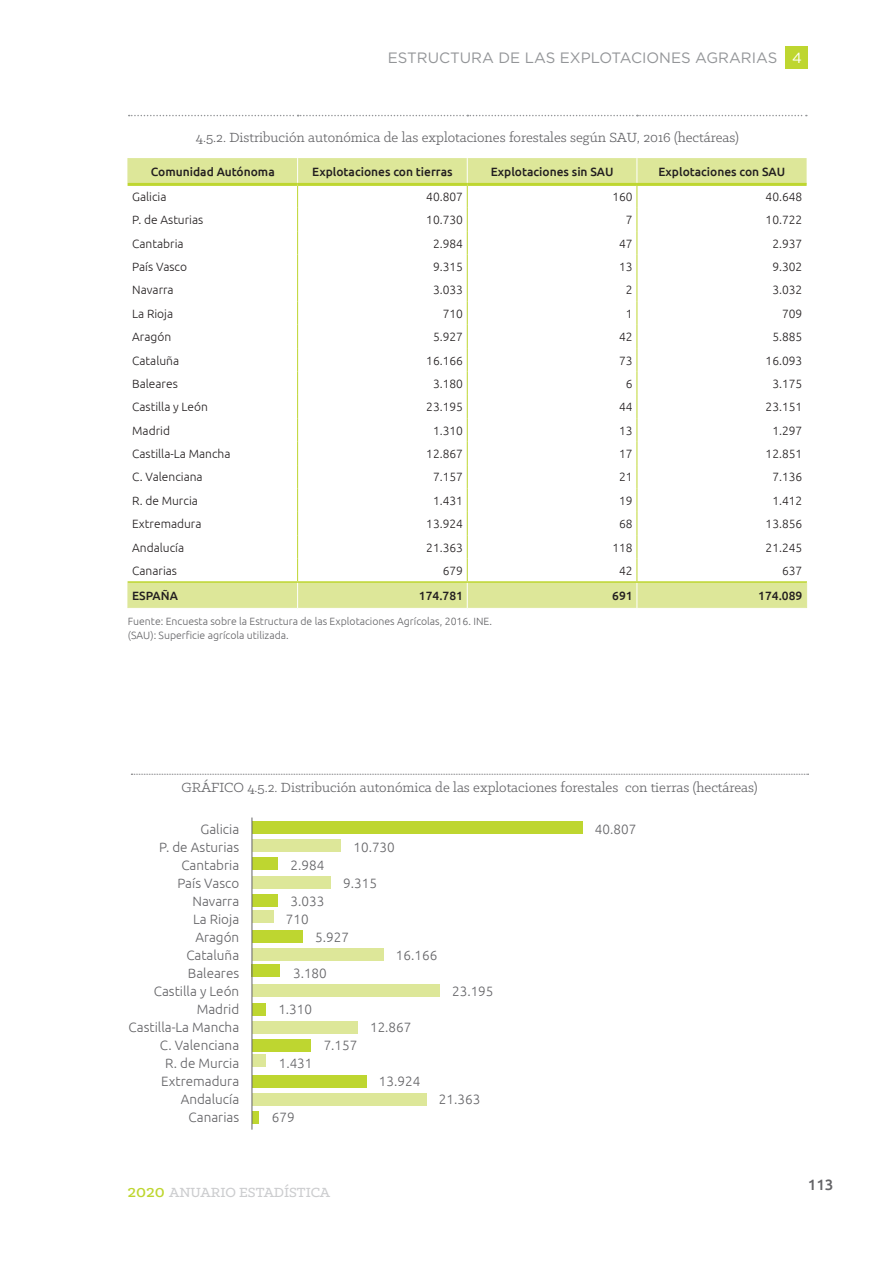
<style>
.page{position:relative;width:893px;height:1263px;background:#fff}
.page>*{position:absolute;margin:0;border:0;box-sizing:border-box;transform-origin:0 0}
.t1{font:15px "Klinic Slab";color:#636366}
.t2{font:15px "Gotham";color:#939598}
.t3{font:500 15px "Klinic Slab";color:#cccdcf}
.t4{font:500 15px "Ubuntu";color:#636366}
.t5{font:300 13.5px/18px "Ubuntu";color:#636366;text-align:right}
.t6{font:300 12px "Ubuntu";color:#231f20}
.t7{font:500 12px "Ubuntu";color:#231f20}
.t8{font:300 10.5px/13.5px "Ubuntu";color:#636366}
.s1{font-size:14.7px;color:#fff}
.s2{font-size:18.9px;color:#bed630}
</style>
<div class="page">
<div style="left:786px;top:46px;width:22px;height:22px;background:#bed630"></div>
<svg style="left:129px;top:158px;width:678px;height:450px"></svg>
<hr style="left:128px;top:581px;width:170px;height:2px;background:#bed630">
<hr style="left:298px;top:581px;width:169px;height:2px;background:#bed630">
<hr style="left:467px;top:581px;width:170px;height:2px;background:#bed630">
<hr style="left:637px;top:581px;width:170px;height:2px;background:#bed630">
<hr style="left:128px;top:183px;width:170px;height:3px;background:#bed630">
<hr style="left:298px;top:183px;width:169px;height:3px;background:#bed630">
<hr style="left:467px;top:183px;width:170px;height:3px;background:#bed630">
<hr style="left:637px;top:183px;width:170px;height:3px;background:#bed630">
<svg style="left:297px;top:158px;width:1px;height:450px"></svg>
<svg style="left:467px;top:158px;width:1px;height:450px"></svg>
<svg style="left:637px;top:158px;width:1px;height:450px"></svg>
<svg style="left:128px;top:583px;width:1px;height:25px"></svg>
<svg style="left:806px;top:583px;width:1px;height:25px"></svg>
<svg style="left:128px;top:158px;width:1px;height:25px"></svg>
<svg style="left:129px;top:115px;width:678px;height:1px"></svg>
<svg style="left:131px;top:774px;width:677px;height:1px"></svg>
<div style="left:252px;top:1112px;width:7px;height:12px;background:#bed630"></div>
<div style="left:252px;top:840px;width:89px;height:12px;background:#dde799"></div>
<div style="left:252px;top:821px;width:330px;height:13px;background:#bed630"></div>
<div style="left:252px;top:858px;width:26px;height:12px;background:#bed630"></div>
<div style="left:252px;top:876px;width:78px;height:12px;background:#dde799"></div>
<div style="left:252px;top:894px;width:26px;height:12px;background:#bed630"></div>
<div style="left:252px;top:911px;width:21px;height:12px;background:#dde799"></div>
<div style="left:252px;top:930px;width:50px;height:12px;background:#bed630"></div>
<div style="left:252px;top:948px;width:131px;height:13px;background:#dde799"></div>
<div style="left:252px;top:965px;width:28px;height:12px;background:#bed630"></div>
<div style="left:252px;top:985px;width:187px;height:12px;background:#dde799"></div>
<div style="left:252px;top:1003px;width:14px;height:12px;background:#bed630"></div>
<div style="left:252px;top:1021px;width:105px;height:12px;background:#dde799"></div>
<div style="left:252px;top:1039px;width:59px;height:12px;background:#bed630"></div>
<div style="left:252px;top:1054px;width:14px;height:13px;background:#dde799"></div>
<div style="left:252px;top:1075px;width:114px;height:13px;background:#bed630"></div>
<div style="left:252px;top:1094px;width:174px;height:12px;background:#dde799"></div>
<hr style="left:252px;top:817px;width:1px;height:312px;background:#636366">
<p class="t2" style="left:388px;top:49px;width:416px">ESTRUCTURA DE LAS EXPLOTACIONES AGRARIAS <span class="s1">4</span></p>
<p class="t1" style="left:196px;top:128px;width:544px">4.5.2. Distribución autonómica de las explotaciones forestales según SAU, 2016 (hectáreas)</p>
<p class="t7" style="left:151px;top:164px;width:125px">Comunidad Autónoma</p>
<p class="t7" style="left:312px;top:164px;width:142px">Explotaciones con tierras</p>
<p class="t7" style="left:491px;top:164px;width:124px">Explotaciones sin SAU</p>
<p class="t7" style="left:658px;top:164px;width:128px">Explotaciones con SAU</p>
<p class="t6" style="left:132px;top:189px;width:36px">Galicia</p>
<p class="t6" style="left:426px;top:189px;width:38px">40.807</p>
<p class="t6" style="left:612px;top:189px;width:22px">160</p>
<p class="t6" style="left:766px;top:189px;width:38px">40.648</p>
<p class="t6" style="left:132px;top:213px;width:73px">P. de Asturias</p>
<p class="t6" style="left:426px;top:213px;width:38px">10.730</p>
<p class="t6" style="left:626px;top:213px;width:8px">7</p>
<p class="t6" style="left:766px;top:213px;width:38px">10.722</p>
<p class="t6" style="left:132px;top:236px;width:53px">Cantabria</p>
<p class="t6" style="left:433px;top:236px;width:32px">2.984</p>
<p class="t6" style="left:619px;top:236px;width:15px">47</p>
<p class="t6" style="left:772px;top:236px;width:32px">2.937</p>
<p class="t6" style="left:132px;top:259px;width:56px">País Vasco</p>
<p class="t6" style="left:433px;top:259px;width:32px">9.315</p>
<p class="t6" style="left:619px;top:259px;width:15px">13</p>
<p class="t6" style="left:772px;top:259px;width:32px">9.302</p>
<p class="t6" style="left:132px;top:283px;width:43px">Navarra</p>
<p class="t6" style="left:433px;top:283px;width:32px">3.033</p>
<p class="t6" style="left:626px;top:283px;width:8px">2</p>
<p class="t6" style="left:772px;top:283px;width:32px">3.032</p>
<p class="t6" style="left:132px;top:306px;width:43px">La Rioja</p>
<p class="t6" style="left:443px;top:306px;width:22px">710</p>
<p class="t6" style="left:626px;top:306px;width:8px">1</p>
<p class="t6" style="left:782px;top:306px;width:22px">709</p>
<p class="t6" style="left:132px;top:330px;width:40px">Aragón</p>
<p class="t6" style="left:433px;top:330px;width:32px">5.927</p>
<p class="t6" style="left:619px;top:330px;width:15px">42</p>
<p class="t6" style="left:772px;top:330px;width:32px">5.885</p>
<p class="t6" style="left:132px;top:353px;width:48px">Cataluña</p>
<p class="t6" style="left:426px;top:353px;width:38px">16.166</p>
<p class="t6" style="left:619px;top:353px;width:15px">73</p>
<p class="t6" style="left:766px;top:353px;width:38px">16.093</p>
<p class="t6" style="left:132px;top:376px;width:47px">Baleares</p>
<p class="t6" style="left:433px;top:376px;width:32px">3.180</p>
<p class="t6" style="left:626px;top:376px;width:8px">6</p>
<p class="t6" style="left:772px;top:376px;width:32px">3.175</p>
<p class="t6" style="left:132px;top:400px;width:77px">Castilla y León</p>
<p class="t6" style="left:426px;top:400px;width:38px">23.195</p>
<p class="t6" style="left:619px;top:400px;width:15px">44</p>
<p class="t6" style="left:766px;top:400px;width:38px">23.151</p>
<p class="t6" style="left:132px;top:423px;width:39px">Madrid</p>
<p class="t6" style="left:433px;top:423px;width:32px">1.310</p>
<p class="t6" style="left:619px;top:423px;width:15px">13</p>
<p class="t6" style="left:772px;top:423px;width:32px">1.297</p>
<p class="t6" style="left:132px;top:447px;width:100px">Castilla-La Mancha</p>
<p class="t6" style="left:426px;top:447px;width:38px">12.867</p>
<p class="t6" style="left:619px;top:447px;width:15px">17</p>
<p class="t6" style="left:766px;top:447px;width:38px">12.851</p>
<p class="t6" style="left:132px;top:470px;width:72px">C. Valenciana</p>
<p class="t6" style="left:433px;top:470px;width:32px">7.157</p>
<p class="t6" style="left:619px;top:470px;width:15px">21</p>
<p class="t6" style="left:772px;top:470px;width:32px">7.136</p>
<p class="t6" style="left:132px;top:493px;width:67px">R. de Murcia</p>
<p class="t6" style="left:433px;top:493px;width:32px">1.431</p>
<p class="t6" style="left:619px;top:493px;width:15px">19</p>
<p class="t6" style="left:772px;top:493px;width:32px">1.412</p>
<p class="t6" style="left:132px;top:517px;width:71px">Extremadura</p>
<p class="t6" style="left:426px;top:517px;width:38px">13.924</p>
<p class="t6" style="left:619px;top:517px;width:15px">68</p>
<p class="t6" style="left:766px;top:517px;width:38px">13.856</p>
<p class="t6" style="left:132px;top:540px;width:53px">Andalucía</p>
<p class="t6" style="left:426px;top:540px;width:38px">21.363</p>
<p class="t6" style="left:612px;top:540px;width:22px">118</p>
<p class="t6" style="left:766px;top:540px;width:38px">21.245</p>
<p class="t6" style="left:132px;top:563px;width:46px">Canarias</p>
<p class="t6" style="left:443px;top:563px;width:22px">679</p>
<p class="t6" style="left:619px;top:563px;width:15px">42</p>
<p class="t6" style="left:782px;top:563px;width:22px">637</p>
<p class="t7" style="left:132px;top:588px;width:47px">ESPAÑA</p>
<p class="t7" style="left:419px;top:588px;width:46px">174.781</p>
<p class="t7" style="left:612px;top:588px;width:22px">691</p>
<p class="t7" style="left:758px;top:588px;width:46px">174.089</p>
<p class="t8" style="left:128px;top:614px;width:366px">Fuente: Encuesta sobre la Estructura de las Explotaciones Agrícolas, 2016. INE. (SAU): Superficie agrícola utilizada.</p>
<p class="t1" style="left:181px;top:777px;width:578px">GRÁFICO 4.5.2. Distribución autonómica de las explotaciones forestales con tierras (hectáreas)</p>
<p class="t5" style="left:129px;top:820px;width:112px">Galicia<br>P. de Asturias<br>Cantabria<br>País Vasco<br>Navarra<br>La Rioja<br>Aragón<br>Cataluña<br>Baleares<br>Castilla y León<br>Madrid<br>Castilla-La Mancha<br>C. Valenciana<br>R. de Murcia<br>Extremadura<br>Andalucía<br>Canarias</p>
<p class="t5" style="left:595px;top:820px;width:43px">40.807</p>
<p class="t5" style="left:353px;top:838px;width:43px">10.730</p>
<p class="t5" style="left:290px;top:856px;width:35px">2.984</p>
<p class="t5" style="left:343px;top:874px;width:35px">9.315</p>
<p class="t5" style="left:286px;top:892px;width:40px;text-align:left;text-indent:5px">3.033<br>710</p>
<p class="t5" style="left:315px;top:928px;width:35px">5.927</p>
<p class="t5" style="left:396px;top:946px;width:43px">16.166</p>
<p class="t5" style="left:293px;top:964px;width:35px">3.180</p>
<p class="t5" style="left:452px;top:982px;width:43px">23.195</p>
<p class="t5" style="left:278px;top:1000px;width:35px">1.310</p>
<p class="t5" style="left:370px;top:1018px;width:43px">12.867</p>
<p class="t5" style="left:324px;top:1036px;width:35px">7.157</p>
<p class="t5" style="left:279px;top:1054px;width:35px">1.431</p>
<p class="t5" style="left:379px;top:1072px;width:43px">13.924</p>
<p class="t5" style="left:439px;top:1090px;width:43px">21.363</p>
<p class="t5" style="left:272px;top:1108px;width:24px">679</p>
<p class="t3" style="left:128px;top:1183px;width:204px"><span class="s2">2020</span> ANUARIO ESTADÍSTICA</p>
<p class="t4" style="left:808px;top:1175px;width:27px">113</p>
</div>
